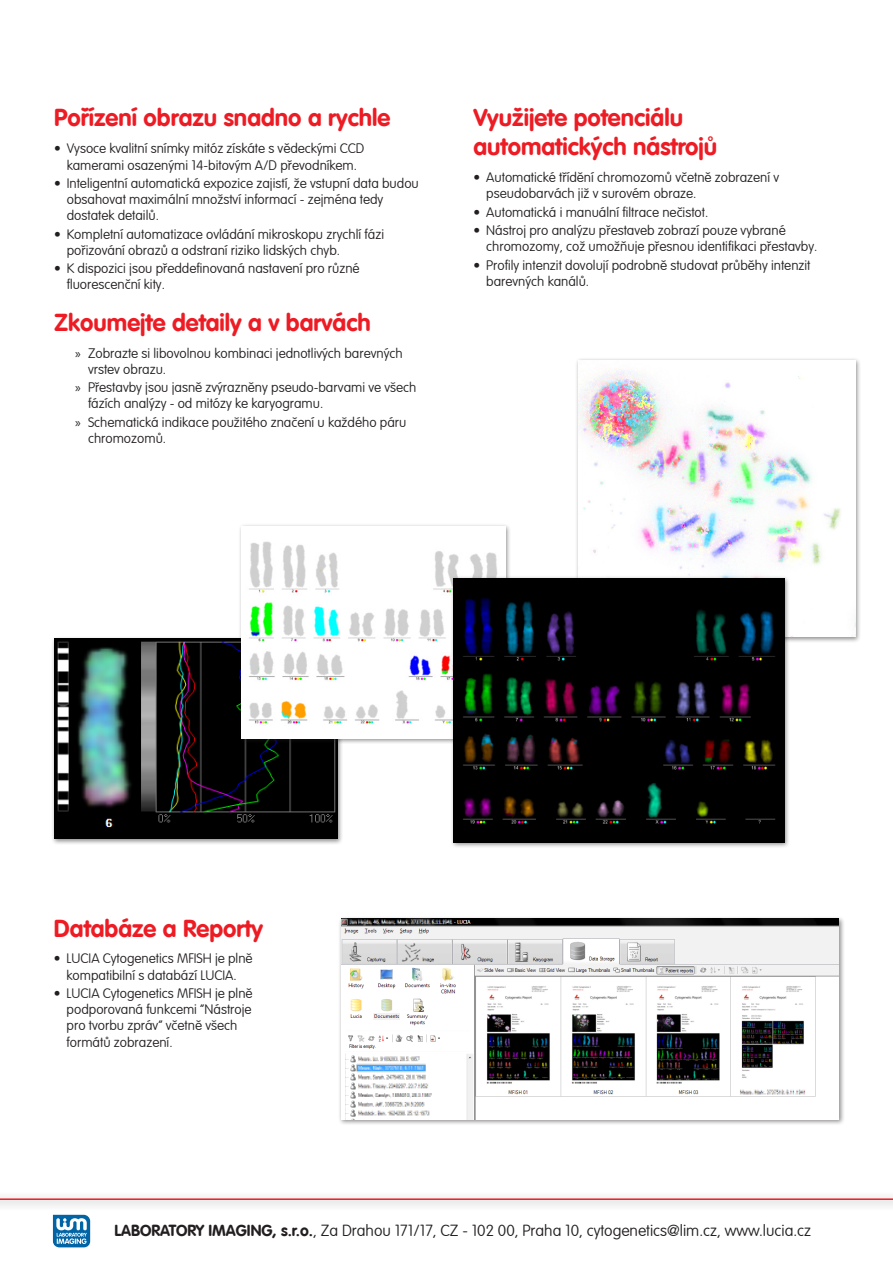
<style>
.page{position:relative;width:893px;height:1263px;background:#fff}
.page>*{position:absolute;margin:0;border:0;box-sizing:border-box;transform-origin:0 0}
.t1{font:700 24px/28.8px "VAG Rounded LT Com";color:#ed1c24}
.t2{font:100 15.75px "VAG Rounded LT Com";color:#231f20}
.t3{font:100 13.5px/16.2px "VAG Rounded LT Com";color:#231f20}
.s1{font-family:"Myriad Pro";font-weight:400}
.s2{font-weight:700}
</style>
<div class="page">
<div style="left:0;top:1191px;width:893px;height:20px;background:#f5f5f5"></div>
<hr style="left:0;top:1198px;width:893px;height:2px;background:#ed1c24">
<svg style="left:53px;top:1215px;width:37px;height:32px"></svg>
<div style="left:575px;top:357px;width:286px;height:286px;background:#231f20;opacity:.5"></div>
<img style="left:578px;top:360px;width:277px;height:277px">
<div style="left:51px;top:636px;width:292px;height:209px;background:#231f20;opacity:.5"></div>
<img style="left:54px;top:639px;width:283px;height:200px">
<div style="left:238px;top:523px;width:274px;height:221px;background:#231f20;opacity:.5"></div>
<img style="left:241px;top:527px;width:264px;height:211px">
<div style="left:450px;top:575px;width:340px;height:273px;background:#231f20;opacity:.5"></div>
<img style="left:454px;top:578px;width:330px;height:265px">
<div style="left:339px;top:916px;width:506px;height:210px;background:#231f20;opacity:.5"></div>
<img style="left:341px;top:919px;width:498px;height:201px">
<h1 class="t1" style="left:54px;top:104px;width:338px">Pořízení obrazu snadno a rychle</h1>
<p class="t3" style="left:54px;top:141px;width:312px;text-align:center">• Vysoce kvalitní snímky mitóz získáte s vědeckými CCD kamerami osazenými 14-bitovým A/D převodníkem.</p>
<p class="t3" style="left:67px;top:175px;width:354px;text-indent:-13px">• Inteligentní automatická expozice zajistí, že vstupní data budou obsahovat maximální množství informací - zejména tedy dostatek detailů.</p>
<p class="t3" style="left:67px;top:226px;width:319px;text-indent:-13px">• Kompletní automatizace ovládání mikroskopu zrychlí fázi pořizování obrazů a odstraní riziko lidských chyb.</p>
<p class="t3" style="left:67px;top:261px;width:294px;text-indent:-13px">• K dispozici jsou předdefinovaná nastavení pro různé fluorescenční kity.</p>
<h1 class="t1" style="left:54px;top:308px;width:318px">Zkoumejte detaily a v barvách</h1>
<p class="t3" style="left:88px;top:345px;width:316px;text-indent:-13px"><span class="s1">»</span> Zobrazte si libovolnou kombinaci jednotlivých barevných vrstev obrazu.</p>
<p class="t3" style="left:88px;top:380px;width:330px;text-indent:-13px"><span class="s1">»</span> Přestavby jsou jasně zvýrazněny pseudo-barvami ve všech fázích analýzy - od mitózy ke karyogramu.</p>
<p class="t3" style="left:88px;top:414px;width:320px;text-indent:-13px"><span class="s1">»</span> Schematická indikace použitého značení u každého páru chromozomů.</p>
<h1 class="t1" style="left:473px;top:104px;width:245px">Využijete potenciálu automatických nástrojů</h1>
<p class="t3" style="left:486px;top:170px;width:295px;text-indent:-13px">• Automatické třídění chromozomů včetně zobrazení v pseudobarvách již v surovém obraze.</p>
<p class="t3" style="left:473px;top:204px;width:236px">• Automatická i manuální filtrace nečistot.</p>
<p class="t3" style="left:486px;top:223px;width:333px;text-indent:-13px">• Nástroj pro analýzu přestaveb zobrazí pouze vybrané chromozomy, což umožňuje přesnou identifikaci přestavby.</p>
<p class="t3" style="left:486px;top:257px;width:326px;text-indent:-13px">• Profily intenzit dovolují podrobně studovat průběhy intenzit barevných kanálů.</p>
<h1 class="t1" style="left:54px;top:914px;width:211px">Databáze a Reporty</h1>
<p class="t3" style="left:54px;top:951px;width:200px;text-align:center">• LUCIA Cytogenetics MFISH je plně kompatibilní s databází LUCIA.</p>
<p class="t3" style="left:67px;top:985px;width:187px;text-indent:-13px">• LUCIA Cytogenetics MFISH je plně podporovaná funkcemi “Nástroje pro tvorbu zpráv” včetně všech formátů zobrazení.</p>
<p class="t2" style="left:114px;top:1222px;width:698px"><span class="s2">LABORATORY IMAGING, s.r.o.</span>, Za Drahou 171/17, CZ - 102 00, Praha 10, cytogenetics@lim.cz, www.lucia.cz</p>
</div>
